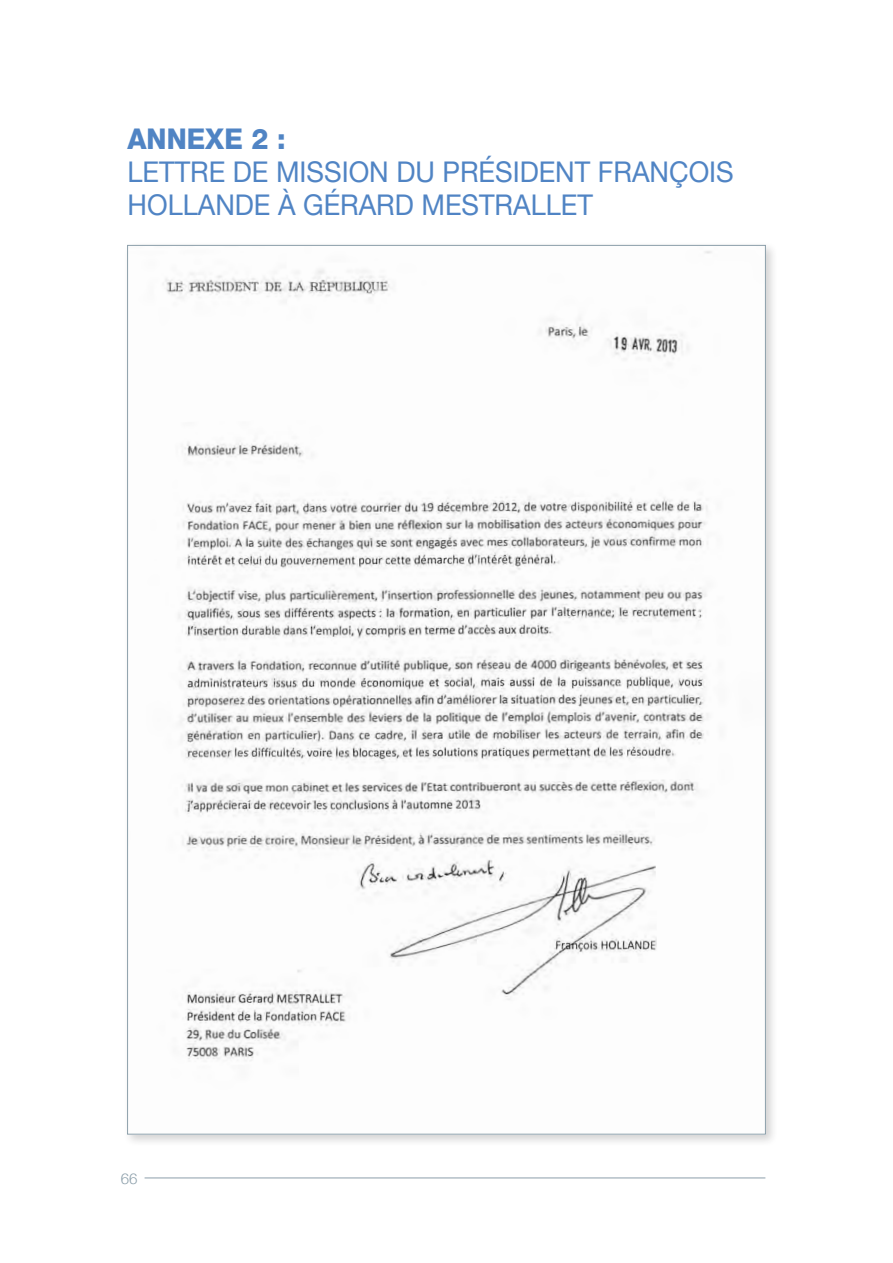
<style>
.page{position:relative;width:893px;height:1263px;background:#fff}
.page>*{position:absolute;margin:0;border:0;box-sizing:border-box;transform-origin:0 0}
.TITRE_1_1{font:28.5px/33px "Helvetica Neue LT Com";color:#5084c4;scale:.95 1}
.TITRE_1_1-2{font:800 28.5px "Helvetica Neue LT Com";color:#5084c4;scale:.95 1}
.t1{font:300 15px "Helvetica Neue";color:#8c9faa}
</style>
<div class="page">
<hr style="left:145px;top:1177px;width:620px;height:1px;background:#8c9faa">
<div style="left:123px;top:241px;width:655px;height:906px;background:#231f20;opacity:.2"></div>
<img style="left:129px;top:247px;width:635px;height:885px">
<p class="TITRE_1_1-2" style="left:128px;top:122px;width:168px">ANNEXE 2 :</p>
<p class="TITRE_1_1" style="left:128px;top:154px;width:640px">LETTRE DE MISSION DU PRÉSIDENT FRANÇOIS<br>HOLLANDE À GÉRARD MESTRALLET</p>
<p class="t1" style="left:121px;top:1169px;width:18px">66</p>
</div>
